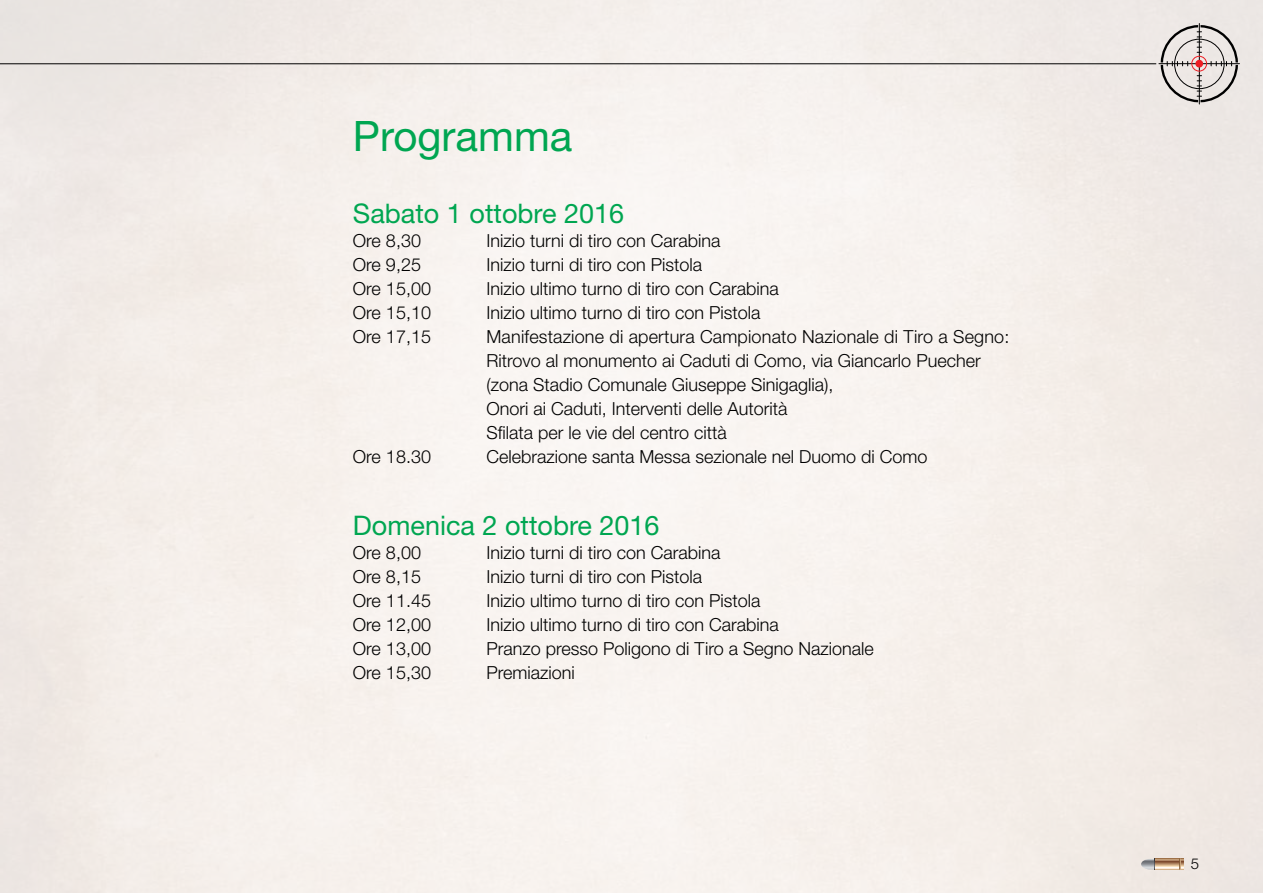
<style>
.page{position:relative;width:1263px;height:893px;background:#fff}
.page>*{position:absolute;margin:0;border:0;box-sizing:border-box;transform-origin:0 0}
.t1{font:42px "Helvetica Neue LT Std";color:#00a651}
.t2{font:27px "Helvetica Neue LT Std";color:#00a651}
.t3{font:300 18px/24px "Helvetica Neue LT Std";color:#000}
.t4{font:300 15px "Helvetica Neue LT Std";color:#000}
</style>
<div class="page">
<img style="left:0;top:0;width:1263px;height:893px">
<hr style="left:1159px;top:63px;width:80px;height:1px;background:#000">
<hr style="left:1199px;top:24px;width:1px;height:80px;background:#000">
<svg style="left:1161px;top:25px;width:77px;height:77px;background:#cac5c2"></svg>
<div style="left:1196px;top:60px;width:6px;height:7px;background:#ed1d24;border-radius:50%"></div>
<div style="left:1195px;top:60px;width:8px;height:8px;border:1px solid #ed1d24;border-radius:50%"></div>
<div style="left:1191px;top:56px;width:16px;height:16px;border:1px solid #ed1d24;border-radius:50%"></div>
<div style="left:1174px;top:39px;width:50px;height:50px;border:1px solid #000;border-radius:50%"></div>
<hr style="left:0;top:63px;width:1156px;height:1px;background:#000">
<svg style="left:1156px;top:858px;width:23px;height:12px"></svg>
<svg style="left:1179px;top:858px;width:5px;height:12px"></svg>
<svg style="left:1141px;top:858px;width:15px;height:12px"></svg>
<h1 class="t1" style="left:353px;top:111px;width:221px">Programma</h1>
<h2 class="t2" style="left:353px;top:197px;width:273px">Sabato 1 ottobre 2016</h2>
<p class="t3" style="left:353px;top:228px;width:70px">Ore 8,30</p>
<p class="t3" style="left:486px;top:228px;width:236px">Inizio turni di tiro con Carabina</p>
<p class="t3" style="left:353px;top:252px;width:70px">Ore 9,25</p>
<p class="t3" style="left:486px;top:252px;width:217px">Inizio turni di tiro con Pistola</p>
<p class="t3" style="left:353px;top:276px;width:80px">Ore 15,00</p>
<p class="t3" style="left:486px;top:276px;width:294px">Inizio ultimo turno di tiro con Carabina</p>
<p class="t3" style="left:353px;top:300px;width:80px">Ore 15,10</p>
<p class="t3" style="left:486px;top:300px;width:276px">Inizio ultimo turno di tiro con Pistola</p>
<p class="t3" style="left:353px;top:324px;width:80px">Ore 17,15</p>
<p class="t3" style="left:486px;top:324px;width:524px">Manifestazione di apertura Campionato Nazionale di Tiro a Segno:<br>Ritrovo al monumento ai Caduti di Como, via Giancarlo Puecher (zona Stadio Comunale Giuseppe Sinigaglia),<br>Onori ai Caduti, Interventi delle Autorità<br>Sfilata per le vie del centro città</p>
<p class="t3" style="left:353px;top:444px;width:80px">Ore 18.30</p>
<p class="t3" style="left:486px;top:444px;width:443px">Celebrazione santa Messa sezionale nel Duomo di Como</p>
<h2 class="t2" style="left:353px;top:509px;width:308px">Domenica 2 ottobre 2016</h2>
<p class="t3" style="left:353px;top:540px;width:70px">Ore 8,00</p>
<p class="t3" style="left:486px;top:540px;width:236px">Inizio turni di tiro con Carabina</p>
<p class="t3" style="left:353px;top:564px;width:70px">Ore 8,15</p>
<p class="t3" style="left:486px;top:564px;width:217px">Inizio turni di tiro con Pistola</p>
<p class="t3" style="left:353px;top:588px;width:80px">Ore 11.45</p>
<p class="t3" style="left:486px;top:588px;width:276px">Inizio ultimo turno di tiro con Pistola</p>
<p class="t3" style="left:353px;top:612px;width:80px">Ore 12,00</p>
<p class="t3" style="left:486px;top:612px;width:294px">Inizio ultimo turno di tiro con Carabina</p>
<p class="t3" style="left:353px;top:636px;width:80px">Ore 13,00</p>
<p class="t3" style="left:486px;top:636px;width:389px">Pranzo presso Poligono di Tiro a Segno Nazionale</p>
<p class="t3" style="left:353px;top:660px;width:80px">Ore 15,30</p>
<p class="t3" style="left:486px;top:660px;width:90px">Premiazioni</p>
<p class="t4" style="left:1191px;top:854px;width:10px">5</p>
</div>
